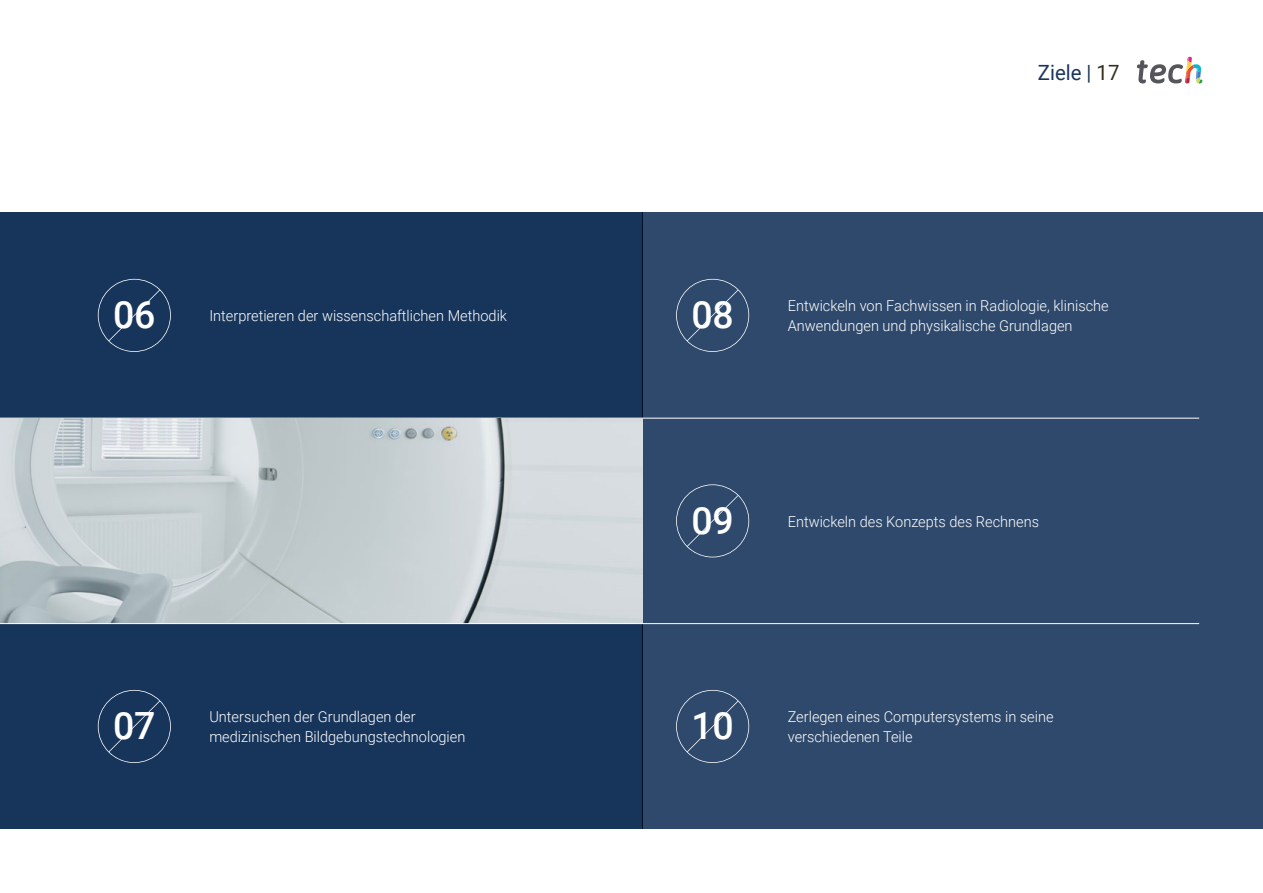
<style>
.page{position:relative;width:1263px;height:893px;background:#fff}
.page>*{position:absolute;margin:0;border:0;box-sizing:border-box;transform-origin:0 0}
.t1{font:500 37.5px "Roboto";color:#fff}
.t2{font:21px "Roboto";color:#1a355c}
.t3{font:300 15px/19.5px "Roboto";color:#fff}
.s1{color:#312e20}
</style>
<div class="page">
<svg style="left:1137px;top:57px;width:65px;height:27px"></svg>
<div style="left:0;top:213px;width:642px;height:616px;background:#17355b"></div>
<div style="left:642px;top:213px;width:621px;height:616px;background:#2e496b"></div>
<svg style="left:98px;top:279px;width:73px;height:73px"></svg>
<svg style="left:676px;top:279px;width:73px;height:73px"></svg>
<svg style="left:676px;top:484px;width:73px;height:73px"></svg>
<hr style="left:0;top:418px;width:1199px;height:1px;background:#fff">
<img style="left:0;top:418px;width:642px;height:205px">
<svg style="left:98px;top:690px;width:73px;height:73px"></svg>
<svg style="left:676px;top:690px;width:73px;height:73px"></svg>
<hr style="left:0;top:623px;width:1199px;height:1px;background:#fff">
<h2 class="t2" style="left:1038px;top:57px;width:83px">Ziele | <span class="s1">17</span></h2>
<h1 class="t1" style="left:113px;top:288px;width:44px">06</h1>
<h1 class="t1" style="left:691px;top:288px;width:44px">08</h1>
<p class="t3" style="left:209px;top:305px;width:299px">Interpretieren der wissenschaftlichen Methodik</p>
<p class="t3" style="left:788px;top:296px;width:322px">Entwickeln von Fachwissen in Radiologie, klinische<br>Anwendungen und physikalische Grundlagen</p>
<h1 class="t1" style="left:691px;top:494px;width:44px">09</h1>
<p class="t3" style="left:788px;top:511px;width:253px">Entwickeln des Konzepts des Rechnens</p>
<p class="t3" style="left:209px;top:707px;width:257px">Untersuchen der Grundlagen der medizinischen Bildgebungstechnologien</p>
<h1 class="t1" style="left:113px;top:699px;width:44px">07</h1>
<h1 class="t1" style="left:691px;top:699px;width:44px">10</h1>
<p class="t3" style="left:788px;top:707px;width:267px">Zerlegen eines Computersystems in seine verschiedenen Teile</p>
</div>
